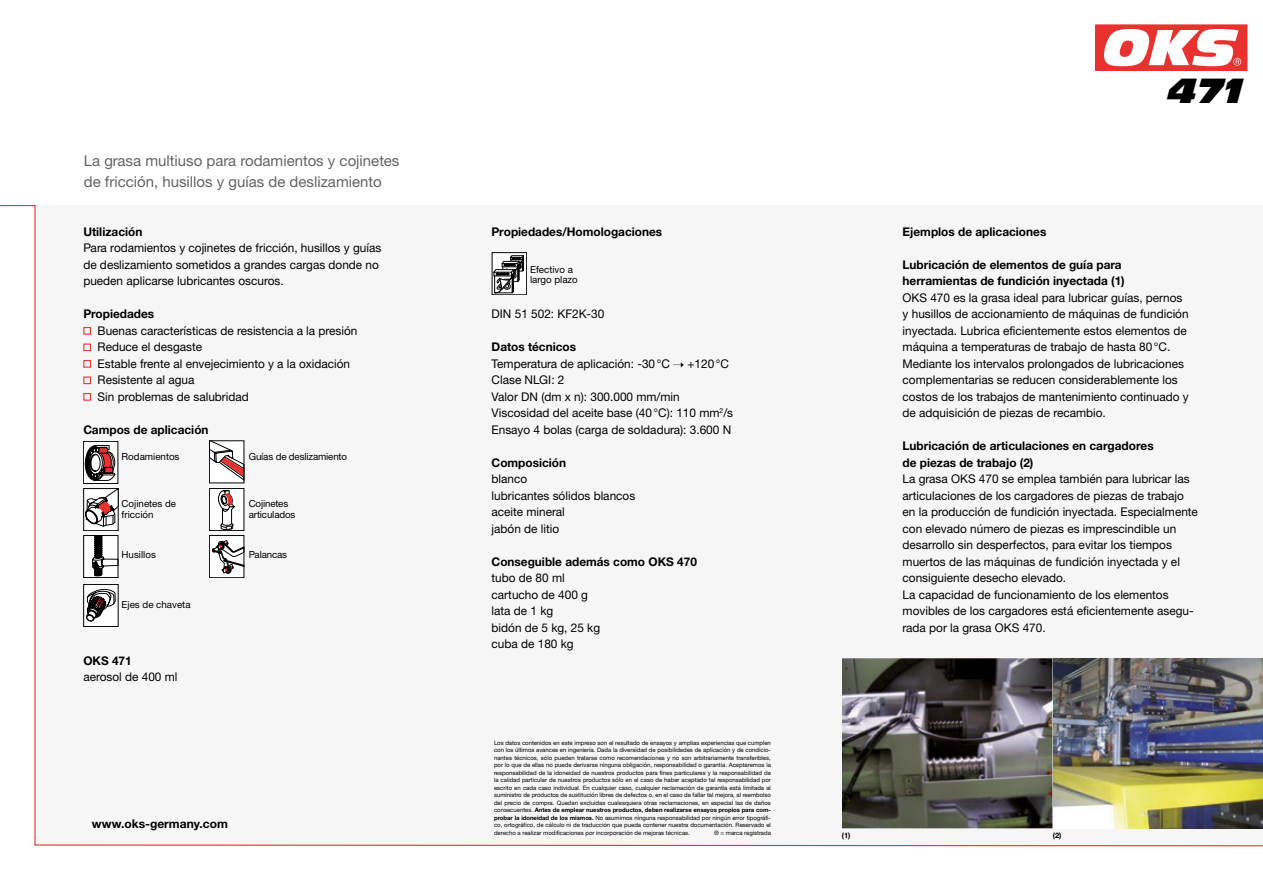
<style>
.page{position:relative;width:1263px;height:893px;background:#fff}
.page>*{position:absolute;margin:0;border:0;box-sizing:border-box;transform-origin:0 0}
.t1{font:italic 34.2px "Antique Olive Std Nord";color:#000}
.t2{font:15px/21px "Helvetica Neue LTW1 G";color:#636362}
.t3{font:12px/16.5px "Helvetica Neue LTW1 G";color:#000}
.t4{font:700 12px/16.5px "Helvetica Neue LTW1 G";color:#000}
.t5{font:9.75px/10.5px "Helvetica Neue LTW1 G";color:#000}
.t6{font:700 7.5px "Helvetica Neue LTW1 G";color:#000}
.t7{font:6px/7.5px "Helvetica Neue LTW1 G";color:#000;text-align:justify}
.s1{font-weight:700}
</style>
<div class="page">
<svg style="left:1095px;top:24px;width:152px;height:47px"></svg>
<div style="left:1096px;top:25px;width:151px;height:46px;background:#e73230"></div>
<svg style="left:1104px;top:29px;width:137px;height:37px"></svg>
<div style="left:0;top:205px;width:1263px;height:642px;background:#f6f6f6"></div>
<img style="left:1052px;top:658px;width:211px;height:170px">
<svg style="left:842px;top:658px;width:210px;height:170px;background:#545251"></svg>
<p class="t2" style="left:84px;top:150px;width:317px">La grasa multiuso para rodamientos y cojinetes de fricción, husillos y guías de deslizamiento</p>
<p class="t4" style="left:83px;top:223px;width:61px">Utilización</p>
<p class="t3" style="left:83px;top:239px;width:299px">Para rodamientos y cojinetes de fricción, husillos y guías de deslizamiento sometidos a grandes cargas donde no pueden aplicarse lubricantes oscuros.</p>
<p class="t4" style="left:83px;top:305px;width:72px">Propiedades</p>
<p class="t3" style="left:98px;top:322px;width:261px">Buenas características de resistencia a la presión Reduce el desgaste<br>Estable frente al envejecimiento y a la oxidación Resistente al agua<br>Sin problemas de salubridad</p>
<p class="t4" style="left:83px;top:421px;width:127px">Campos de aplicación</p>
<p class="t5" style="left:122px;top:451px;width:59px">Rodamientos</p>
<p class="t5" style="left:249px;top:451px;width:100px">Guías de deslizamiento</p>
<p class="t5" style="left:122px;top:499px;width:56px">Cojinetes de fricción</p>
<p class="t5" style="left:249px;top:499px;width:48px">Cojinetes articulados</p>
<p class="t5" style="left:122px;top:549px;width:36px">Husillos</p>
<p class="t5" style="left:249px;top:549px;width:40px">Palancas</p>
<p class="t5" style="left:122px;top:599px;width:70px">Ejes de chaveta</p>
<p class="t4" style="left:83px;top:652px;width:50px">OKS 471</p>
<p class="t3" style="left:83px;top:668px;width:96px">aerosol de 400 ml</p>
<p class="t4" style="left:92px;top:815px;width:138px">www.oks-germany.com</p>
<p class="t4" style="left:492px;top:223px;width:172px">Propiedades/Homologaciones</p>
<p class="t5" style="left:530px;top:264px;width:49px">Efectivo a largo plazo</p>
<p class="t3" style="left:492px;top:305px;width:114px">DIN 51 502: KF2K-30</p>
<p class="t3" style="left:492px;top:338px;width:243px"><span class="s1">Datos técnicos<br></span>Temperatura de aplicación: -30°C ➝ +120°C<br>Clase NLGI: 2<br>Valor DN (dm x n): 300.000 mm/min<br>Viscosidad del aceite base (40°C): 110 mm<sup>2</sup>/s<br>Ensayo 4 bolas (carga de soldadura): 3.600 N</p>
<p class="t4" style="left:492px;top:454px;width:76px">Composición</p>
<p class="t3" style="left:492px;top:470px;width:145px">blanco<br>lubricantes sólidos blancos aceite mineral<br>jabón de litio</p>
<p class="t4" style="left:492px;top:553px;width:207px">Conseguible además como OKS 470</p>
<p class="t3" style="left:492px;top:569px;width:110px">tubo de 80 ml cartucho de 400 g lata de 1 kg<br>bidón de 5 kg, 25 kg cuba de 180 kg</p>
<p class="t7" style="left:494px;top:739px;width:278px">Los datos contenidos en este impreso son el resultado de ensayos y amplias experiencias que cumplen con los últimos avances en ingeniería. Dada la diversidad de posibilidades de aplicación y de condicio&shy;nantes técnicos, sólo pueden tratarse como recomendaciones y no son arbitrariamente transferibles, por lo que de ellas no puede derivarse ninguna obligación, responsabilidad o garantía. Aceptaremos la responsabilidad de la idoneidad de nuestros productos para fines particulares y la responsabilidad de la calidad particular de nuestros productos sólo en el caso de haber aceptado tal responsabilidad por escrito en cada caso individual. En cualquier caso, cualquier reclamación de garantía está limitada al suministro de productos de sustitución libres de defectos o, en el caso de fallar tal mejora, al reembolso del precio de compra. Quedan excluidas cualesquiera otras reclamaciones, en especial las de daños consecuentes. <span class="s1">Antes de emplear nuestros productos, deben realizarse ensayos propios para com&shy;probar la idoneidad de los mismos.</span> No asumimos ninguna responsabilidad por ningún error tipográfi&shy;co, ortográfico, de cálculo ni de traducción que pueda contener nuestra documentación. Reservado el derecho a realizar modificaciones por incorporación de mejoras técnicas.</p>
<p class="t7" style="left:714px;top:829px;width:58px">® = marca registrada</p>
<h1 class="t1" style="left:1168px;top:69px;width:77px">471</h1>
<p class="t4" style="left:902px;top:223px;width:145px">Ejemplos de aplicaciones</p>
<p class="t4" style="left:902px;top:256px;width:224px">Lubricación de elementos de guía para herramientas de fundición inyectada (1)</p>
<p class="t3" style="left:902px;top:289px;width:288px">OKS 470 es la grasa ideal para lubricar guías, pernos y husillos de accionamiento de máquinas de fundición inyectada. Lubrica eficientemente estos elementos de máquina a temperaturas de trabajo de hasta 80°C.<br>Mediante los intervalos prolongados de lubricaciones complementarias se reducen considerablemente los costos de los trabajos de mantenimiento continuado y de adquisición de piezas de recambio.</p>
<p class="t4" style="left:902px;top:437px;width:253px">Lubricación de articulaciones en cargadores de piezas de trabajo (2)</p>
<p class="t3" style="left:902px;top:470px;width:297px">La grasa OKS 470 se emplea también para lubricar las articulaciones de los cargadores de piezas de trabajo en la producción de fundición inyectada. Especialmente con elevado número de piezas es imprescindible un desarrollo sin desperfectos, para evitar los tiempos muertos de las máquinas de fundición inyectada y el consiguiente desecho elevado.<br>La capacidad de funcionamiento de los elementos movibles de los cargadores está eficientemente asegu&shy;rada por la grasa OKS 470.</p>
<p class="t6" style="left:842px;top:830px;width:10px">(1)</p>
<p class="t6" style="left:1053px;top:830px;width:10px">(2)</p>
</div>
